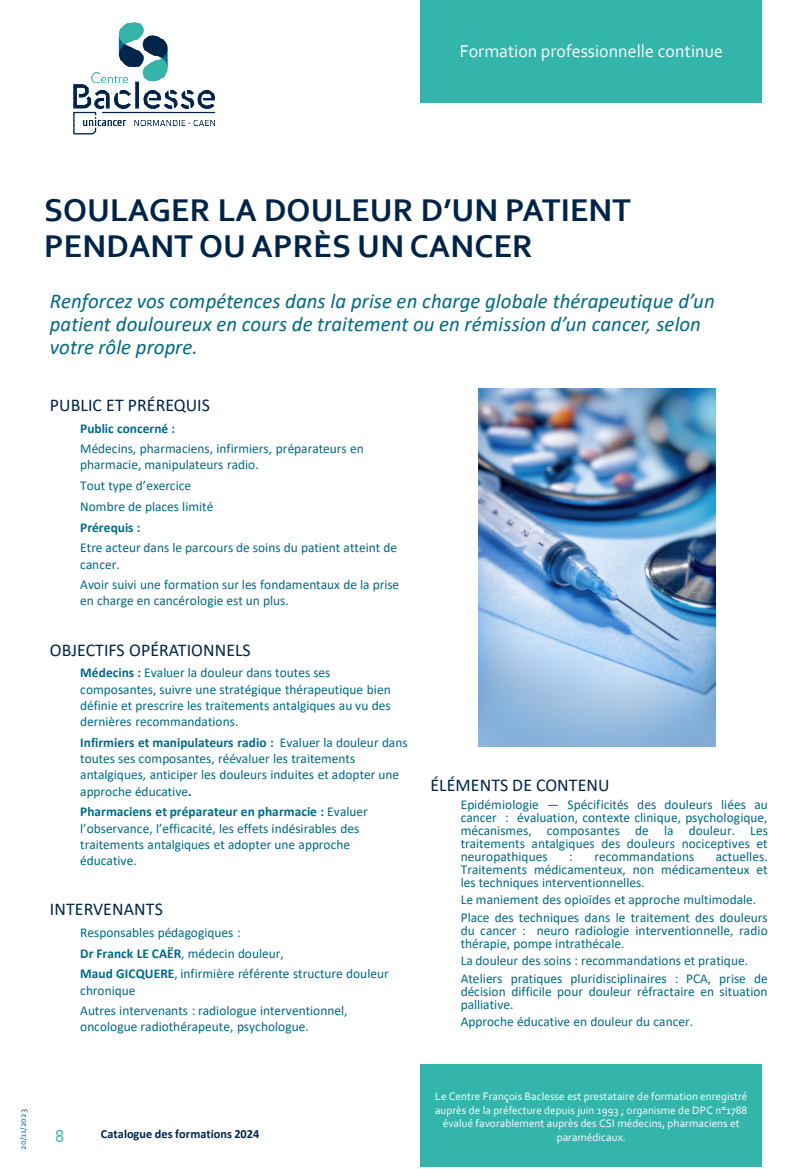
<style>
.page{position:relative;width:810px;height:1169px;background:#fff}
.page>*{position:absolute;margin:0;border:0;box-sizing:border-box;transform-origin:0 0}
.t1{font:700 33px/35.7px "Corbel";letter-spacing:.005em;color:#002447}
.t2{font:italic 21px/22.6px "Calibri";letter-spacing:.005em;color:#006988}
.t3{font:18px "Calibri";letter-spacing:.005em;color:#002447}
.t4{font:18px "Corbel";letter-spacing:.005em;color:#fefffe}
.t5{font:18px "Corbel";color:#34b5ad}
.t6{font:13.5px/16.2px "Calibri";color:#006988}
.t7{font:700 13.5px "Calibri";color:#006988}
.t8{font:700 12.45px "Calibri";letter-spacing:.005em;color:#002447}
.t9{font:11.4px/13.6px "Corbel";letter-spacing:.005em;color:#fefffe;text-align:center}
.t10{font:9px "Corbel";letter-spacing:.01em;color:#006988}
.s1{font-weight:700}
</style>
<div class="page">
<img style="left:73px;top:22px;width:142px;height:113px">
<div style="left:420px;top:1064px;width:341px;height:102px;background:#34b5ac"></div>
<div style="left:420px;top:0;width:341px;height:103px;background:#34b5ac"></div>
<img style="left:478px;top:388px;width:237px;height:358px">
<p class="t4" style="left:460px;top:40px;width:265px">Formation professionnelle continue</p>
<h1 class="t1" style="left:44px;top:192px;width:588px">SOULAGER LA DOULEUR D’UN PATIENT<br>PENDANT OU APRÈS UN CANCER</h1>
<p class="t2" style="left:50px;top:290px;width:666px">Renforcez vos compétences dans la prise en charge globale thérapeutique d’un patient douloureux en cours de traitement ou en rémission d’un cancer, selon votre rôle propre.</p>
<p class="t3" style="left:50px;top:393px;width:162px">PUBLIC ET PRÉREQUIS</p>
<p class="t7" style="left:80px;top:420px;width:96px">Public concerné :</p>
<p class="t6" style="left:80px;top:440px;width:285px">Médecins, pharmaciens, infirmiers, préparateurs en pharmacie, manipulateurs radio.</p>
<p class="t6" style="left:80px;top:477px;width:112px">Tout type d’exercice</p>
<p class="t6" style="left:80px;top:498px;width:135px">Nombre de places limité</p>
<p class="t7" style="left:80px;top:519px;width:62px">Prérequis :</p>
<p class="t6" style="left:80px;top:539px;width:318px">Etre acteur dans le parcours de soins du patient atteint de cancer.</p>
<p class="t6" style="left:80px;top:576px;width:320px">Avoir suivi une formation sur les fondamentaux de la prise en charge en cancérologie est un plus.</p>
<p class="t3" style="left:50px;top:638px;width:202px">OBJECTIFS OPÉRATIONNELS</p>
<p class="t6" style="left:80px;top:664px;width:312px"><span class="s1">Médecins :</span> Evaluer la douleur dans toutes ses composantes, suivre une stratégique thérapeutique bien définie et prescrire les traitements antalgiques au vu des dernières recommandations.</p>
<p class="t6" style="left:80px;top:734px;width:329px"><span class="s1">Infirmiers et manipulateurs radio :</span> Evaluer la douleur dans toutes ses composantes, réévaluer les traitements antalgiques, anticiper les douleurs induites et adopter une approche éducative<span class="s1">.</span></p>
<p class="t6" style="left:80px;top:803px;width:289px"><span class="s1">Pharmaciens et préparateur en pharmacie :</span> Evaluer l’observance, l’efficacité, les effets indésirables des traitements antalgiques et adopter une approche éducative.</p>
<p class="t3" style="left:50px;top:898px;width:115px">INTERVENANTS</p>
<p class="t6" style="left:80px;top:924px;width:162px">Responsables pédagogiques :</p>
<p class="t6" style="left:80px;top:945px;width:205px"><span class="s1">Dr Franck LE CAËR</span>, médecin douleur,</p>
<p class="t6" style="left:80px;top:965px;width:310px"><span class="s1">Maud GICQUERE</span>, infirmière référente structure douleur chronique</p>
<p class="t6" style="left:80px;top:1002px;width:269px">Autres intervenants : radiologue interventionnel, oncologue radiothérapeute, psychologue.</p>
<p class="t3" style="left:430px;top:773px;width:181px">ÉLÉMENTS DE CONTENU</p>
<p class="t6" style="left:461px;top:798px;width:309px;line-height:12.9px;text-align:justify">Epidémiologie — Spécificités des douleurs liées au cancer : évaluation, contexte clinique, psychologique, mécanismes, composantes de la douleur. Les traitements antalgiques des douleurs nociceptives et neuropathiques</p>
<p class="t6" style="left:461px;top:850px;width:309px;line-height:12.9px;text-align:justify;text-indent:255px">actuelles.<br>Traitements médicamenteux, non médicamenteux et les techniques interventionnelles.</p>
<p class="t6" style="left:461px;top:891px;width:297px">Le maniement des opioïdes et approche multimodale.</p>
<p class="t6" style="left:461px;top:910px;width:308px;line-height:12.9px;text-align:justify">Place des techniques dans le traitement des douleurs du cancer : neuro radiologie interventionnelle, radio thérapie, pompe intrathécale.</p>
<p class="t6" style="left:461px;top:952px;width:289px">La douleur des soins : recommandations et pratique.</p>
<p class="t6" style="left:461px;top:971px;width:308px;line-height:12.9px;text-align:justify">Ateliers pratiques pluridisciplinaires : PCA, prise de décision difficile pour douleur réfractaire en situation palliative.</p>
<p class="t6" style="left:461px;top:1013px;width:234px">Approche éducative en douleur du cancer.</p>
<p class="t6" style="left:569px;top:848px;width:5px">:</p>
<p class="t6" style="left:594px;top:848px;width:101px">recommandations</p>
<p class="t10" style="left:17px;top:1149px;width:42px;rotate:-90deg">20/11/2023</p>
<h3 class="t5" style="left:55px;top:1124px;width:11px">8</h3>
<p class="t8" style="left:101px;top:1126px;width:160px">Catalogue des formations 2024</p>
<p class="t9" style="left:435px;top:1089px;width:314px">Le Centre François Baclesse est prestataire de formation enregistré auprès de la préfecture depuis juin 1993 ; organisme de DPC n°1788 évalué favorablement auprès des CSI médecins, pharmaciens et paramédicaux.</p>
</div>
